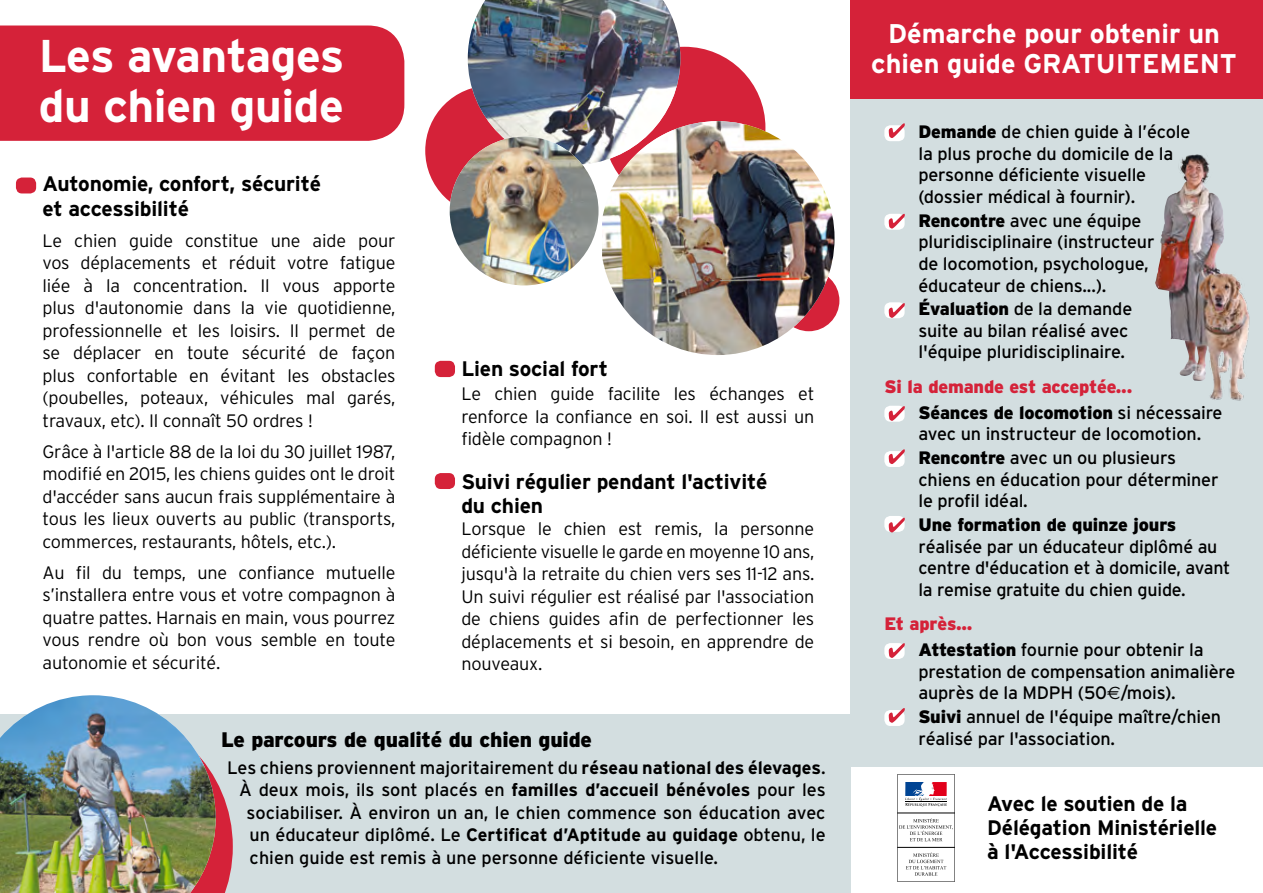
<style>
.page{position:relative;width:1263px;height:893px;background:#fff}
.page>*{position:absolute;margin:0;border:0;box-sizing:border-box;transform-origin:0 0}
.t1{font:700 45.9px/50.1px "Interstate";letter-spacing:-.01em;color:#fff}
.t2{font:700 27px/30px "Interstate";color:#fff;text-align:center}
.t3{font:700 21px/24px "Interstate";letter-spacing:-.01em;color:#000}
.t4{font:900 21px "Interstate";letter-spacing:-.01em;color:#000}
.t5{font:300 18px/22.5px "Interstate";letter-spacing:-.01em;color:#000;text-align:justify}
.t6{font:18px/21.6px "Interstate";letter-spacing:-.01em;color:#000}
.t7{font:900 18px/25.8px "Interstate";letter-spacing:-.01em;color:#d52239}
.t8{font:900 18px "Interstate";letter-spacing:-.01em;color:#000}
.s1{font-weight:700}
.s2{font-weight:900}
.s3{color:#000}
.s4{font-weight:400;color:#000}
.s5{font-weight:900;color:#d52239}
.s6{font-family:"Euro Sans"}
</style>
<div class="page">
<div style="left:604px;top:47px;width:161px;height:162px;background:#d52239;border-radius:50%"></div>
<div style="left:0;top:26px;width:404px;height:115px;background:#d52239"></div>
<div style="left:0;top:714px;width:850px;height:179px;background:#d3dee0"></div>
<div style="left:435px;top:473px;width:20px;height:16px;background:#d52239;border-radius:6px"></div>
<div style="left:435px;top:361px;width:20px;height:16px;background:#d52239;border-radius:6px"></div>
<div style="left:16px;top:178px;width:20px;height:15px;background:#d52239;border-radius:6px"></div>
<div style="left:425px;top:86px;width:130px;height:130px;background:#d52239;border-radius:50%"></div>
<svg style="left:216px;top:781px;width:17px;height:112px"></svg>
<img style="left:0;top:695px;width:216px;height:198px">
<img style="left:468px;top:0;width:212px;height:165px">
<img style="left:450px;top:137px;width:148px;height:148px;border-radius:74px">
<div style="left:778px;top:270px;width:61px;height:61px;background:#d52239;border-radius:50%"></div>
<img style="left:602px;top:121px;width:232px;height:234px">
<div style="left:850px;top:0;width:413px;height:766px;background:#d3dee0"></div>
<div style="left:850px;top:0;width:413px;height:99px;background:#d52239"></div>
<svg style="left:897px;top:774px;width:58px;height:108px"></svg>
<div style="left:884px;top:125px;width:21px;height:16px;background:#fff;border-radius:6px"></div>
<div style="left:884px;top:214px;width:21px;height:16px;background:#fff;border-radius:6px"></div>
<div style="left:884px;top:302px;width:21px;height:16px;background:#fff;border-radius:6px"></div>
<div style="left:884px;top:406px;width:21px;height:16px;background:#fff;border-radius:6px"></div>
<div style="left:884px;top:451px;width:21px;height:16px;background:#fff;border-radius:6px"></div>
<div style="left:884px;top:516px;width:21px;height:16px;background:#fff;border-radius:6px"></div>
<div style="left:884px;top:643px;width:21px;height:16px;background:#fff;border-radius:6px"></div>
<div style="left:884px;top:710px;width:21px;height:16px;background:#fff;border-radius:6px"></div>
<svg style="left:889px;top:123px;width:16px;height:15px"></svg>
<svg style="left:889px;top:214px;width:16px;height:15px"></svg>
<svg style="left:889px;top:303px;width:16px;height:15px"></svg>
<svg style="left:889px;top:406px;width:16px;height:15px"></svg>
<svg style="left:889px;top:449px;width:16px;height:15px"></svg>
<svg style="left:889px;top:518px;width:16px;height:14px"></svg>
<svg style="left:889px;top:643px;width:16px;height:15px"></svg>
<svg style="left:889px;top:708px;width:16px;height:15px"></svg>
<img style="left:1155px;top:154px;width:45px;height:186px">
<h1 class="t1" style="left:39px;top:31px;width:307px">Les avantages du chien guide</h1>
<p class="t3" style="left:43px;top:170px;width:280px;line-height:25.2px">Autonomie, confort, sécurité et accessibilité</p>
<p class="t5" style="left:43px;top:229px;width:354px">Le chien guide constitue une aide pour vos déplacements et réduit votre fatigue liée à la concentration. Il vous apporte plus d'autonomie dans la vie quotidienne, professionnelle et les loisirs. Il permet de se déplacer en toute sécurité de façon plus confortable en évitant les obstacles (poubelles, poteaux, véhicules mal garés, travaux, etc). Il connaît 50 ordres !</p>
<p class="t5" style="left:43px;top:440px;width:354px">Grâce à l'article 88 de la loi du 30 juillet 1987, modifié en 2015, les chiens guides ont le droit d'accéder sans aucun frais supplémentaire à tous les lieux ouverts au public (transports, commerces, restaurants, hôtels, etc.).</p>
<p class="t5" style="left:43px;top:561px;width:354px">Au fil du temps, une confiance mutuelle s’installera entre vous et votre compagnon à quatre pattes. Harnais en main, vous pourrez vous rendre où bon vous semble en toute autonomie et sécurité.</p>
<p class="t3" style="left:461px;top:356px;width:148px">Lien social fort</p>
<p class="t5" style="left:461px;top:382px;width:354px">Le chien guide facilite les échanges et renforce la confiance en soi. Il est aussi un fidèle compagnon !</p>
<p class="t3" style="left:461px;top:469px;width:308px">Suivi régulier pendant l'activité du chien</p>
<p class="t5" style="left:461px;top:517px;width:354px">Lorsque le chien est remis, la personne déficiente visuelle le garde en moyenne 10 ans, jusqu'à la retraite du chien vers ses 11-12 ans.<br>Un suivi régulier est réalisé par l'association de chiens guides afin de perfectionner les déplacements et si besoin, en apprendre de nouveaux.</p>
<p class="t4" style="left:221px;top:727px;width:372px">Le parcours de qualité du chien guide</p>
<p class="t6" style="left:227px;top:756px;width:600px">Les chiens proviennent majoritairement du <span class="s1">réseau national des élevages</span>.</p>
<p class="t6" style="left:239px;top:779px;width:588px">À deux mois, ils sont placés en <span class="s1">familles d’accueil bénévoles</span> pour les</p>
<p class="t6" style="left:247px;top:801px;width:581px">sociabiliser. À environ un an, le chien commence son éducation avec</p>
<p class="t6" style="left:250px;top:824px;width:577px">un éducateur diplômé. Le <span class="s1">Certificat d’Aptitude au guidage</span> obtenu, le</p>
<p class="t6" style="left:250px;top:846px;width:470px">chien guide est remis à une personne déficiente visuelle.</p>
<h2 class="t2" style="left:871px;top:18px;width:367px">Démarche pour obtenir un chien guide gratu item ent</h2>
<p class="t6" style="left:918px;top:121px;width:274px"><span class="s2">Demande</span> de chien guide à l’école la plus proche du domicile de la personne déficiente visuelle (dossier médical à fournir).</p>
<p class="t6" style="left:918px;top:209px;width:238px"><span class="s2">Rencontre</span> avec une équipe pluridisciplinaire (instructeur de locomotion, psychologue, éducateur de chiens...).</p>
<p class="t6" style="left:918px;top:298px;width:215px"><span class="s2">Évaluation</span> de la demande suite au bilan réalisé avec l'équipe pluridisciplinaire.</p>
<p class="t7" style="left:918px;top:373px;width:306px;text-indent:-34px">Si la demande est acceptée...<br><span class="s3">Séances de locomotion</span> <span class="s4">si nécessaire</span></p>
<p class="t6" style="left:918px;top:422px;width:284px;line-height:23.7px">avec un instructeur de locomotion.<br><span class="s2">Rencontre</span> avec un ou plusieurs</p>
<p class="t6" style="left:918px;top:468px;width:302px">chiens en éducation pour déterminer le profil idéal.</p>
<p class="t8" style="left:918px;top:514px;width:259px">Une formation de quinze jours</p>
<p class="t6" style="left:918px;top:535px;width:313px">réalisée par un éducateur diplômé au centre d'éducation et à domicile, avant la remise gratuite du chien guide.</p>
<p class="t6" style="left:918px;top:611px;width:287px;line-height:25.8px;text-indent:-34px"><span class="s5">Et après...<br></span><span class="s2">Attestation</span> fournie pour obtenir la</p>
<p class="t6" style="left:918px;top:660px;width:318px">prestation de compensation animalière auprès de la MDPH (50<span class="s6">€</span>/mois).</p>
<p class="t6" style="left:918px;top:706px;width:304px"><span class="s2">Suivi</span> annuel de l'équipe maître/chien réalisé par l'association.</p>
<p class="t3" style="left:987px;top:791px;width:231px">Avec le soutien de la<br>Délégation Ministérielle à l'Accessibilité</p>
</div>
